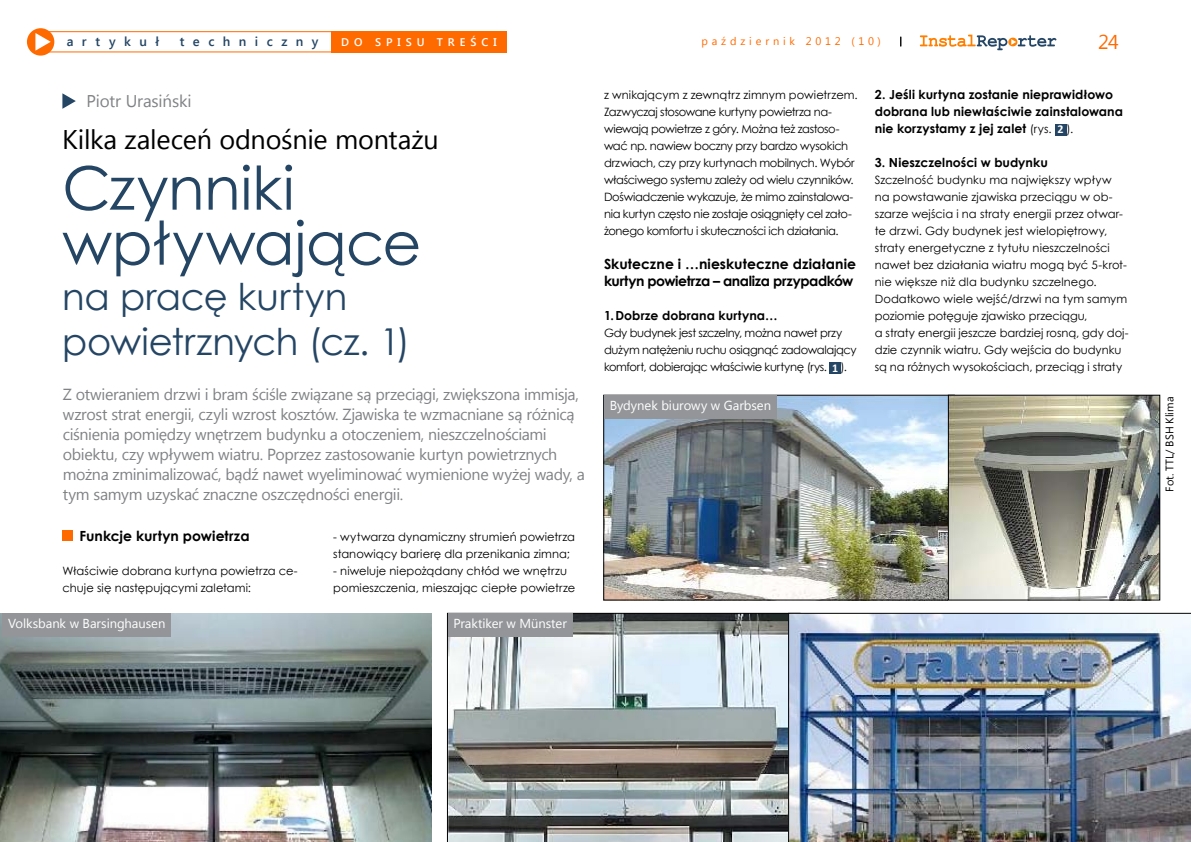
<style>
.page{position:relative;width:1191px;height:842px;background:#fff}
.page>*{position:absolute;margin:0;border:0;box-sizing:border-box;transform-origin:0 0}
.t1{font:60px/55px "Century Gothic";letter-spacing:-.005em;color:#244564}
.t2{font:37px/45px "Century Gothic";letter-spacing:-.005em;color:#244564}
.t3{font:27px "Segoe UI";letter-spacing:-.01em;color:#000}
.t4{font:20px "Segoe UI";color:#ff6a00}
.t5{font:17px "Segoe UI";letter-spacing:-.01em;color:#808285}
.t6{font:16px/20px "Segoe UI";letter-spacing:-.025em;color:#808285}
.t7{font:700 14px/17px "Century Gothic";color:#000}
.t8{font:13px "Segoe UI";letter-spacing:-.005em;color:#fff}
.t9{font:600 13px "Segoe UI";letter-spacing:.65em;color:#244564}
.t10{font:700 12.5px/17px "Century Gothic";letter-spacing:.005em;color:#000}
.t11{font:11.5px/17px "Century Gothic";letter-spacing:-.005em;color:#000}
.t12{font:11.5px/17px "Century Gothic";letter-spacing:-.025em;color:#000}
.t13{font:11.5px/17px "Century Gothic";letter-spacing:-.03em;color:#000}
.t14{font:600 11.1px "Segoe UI";letter-spacing:.445em;color:#fff}
.t15{font:11px "Segoe UI";letter-spacing:.35em;color:#ff6a00}
.t16{font:11px "Segoe UI";color:#000}
.s1{font-family:"Calibri";font-weight:700;font-size:12px;color:#fff}
.s2{font-weight:400;font-size:11.5px}
.s3{font-family:"Calibri";font-size:12px;color:#fff}
</style>
<div class="page">
<div style="left:27px;top:28px;width:27px;height:28px;background:#ff6a00;border-radius:50%"></div>
<svg style="left:35px;top:33px;width:16px;height:17px"></svg>
<svg style="left:920px;top:35px;width:136px;height:15px"></svg>
<div style="left:33px;top:31px;width:310px;height:21px;border:1px solid #ff6a00"></div>
<div style="left:331px;top:31px;width:176px;height:21px;background:#ff6a00"></div>
<div style="left:62px;top:531px;width:11px;height:10px;background:#ff6a00"></div>
<div style="left:829px;top:363px;width:12px;height:11px;background:#244564"></div>
<div style="left:1055px;top:124px;width:11px;height:11px;background:#244564"></div>
<svg style="left:62px;top:93px;width:14px;height:16px"></svg>
<img style="left:1px;top:613px;width:430px;height:229px">
<svg style="left:447px;top:613px;width:341px;height:229px"></svg>
<img style="left:605px;top:397px;width:343px;height:201px">
<img style="left:950px;top:397px;width:207px;height:201px">
<div style="left:948px;top:395px;width:211px;height:205px;border:1px solid #000"></div>
<div style="left:2px;top:613px;width:169px;height:24px;background:#939598"></div>
<img style="left:788px;top:613px;width:403px;height:229px">
<div style="left:448px;top:613px;width:124px;height:24px;background:#939598"></div>
<div style="left:604px;top:395px;width:173px;height:24px;background:#939598"></div>
<p class="t9" style="left:67px;top:32px;width:94px">artykuł</p>
<p class="t9" style="left:180px;top:32px;width:140px">techniczny</p>
<p class="t14" style="left:341px;top:34px;width:157px">do spisu treści</p>
<p class="t15" style="left:701px;top:34px;width:181px">październik 2012 (10)</p>
<h3 class="t4" style="left:1098px;top:28px;width:22px">24</h3>
<h3 class="t5" style="left:86px;top:89px;width:107px">Piotr Urasiński</h3>
<h3 class="t3" style="left:62px;top:121px;width:378px">Kilka zaleceń odnośnie montażu</h3>
<h1 class="t1" style="left:62px;top:160px;width:361px">Czynniki wpływające</h1>
<h2 class="t2" style="left:62px;top:273px;width:349px">na pracę kurtyn powietrznych (cz. 1)</h2>
<p class="t6" style="left:63px;top:384px;width:524px">Z otwieraniem drzwi i bram ściśle związane są przeciągi, zwiększona immisja, wzrost strat energii, czyli wzrost kosztów. Zjawiska te wzmacniane są różnicą ciśnienia pomiędzy wnętrzem budynku a otoczeniem, nieszczelnościami obiektu, czy wpływem wiatru. Poprzez zastosowanie kurtyn powietrznych można zminimalizować, bądź nawet wyeliminować wymienione wyżej wady, a tym samym uzyskać znaczne oszczędności energii.</p>
<p class="t7" style="left:79px;top:527px;width:172px">Funkcje kurtyn powietrza</p>
<p class="t11" style="left:62px;top:562px;width:237px">Właściwie dobrana kurtyna powietrza ce&shy;chuje się następującymi zaletami:</p>
<p class="t11" style="left:333px;top:528px;width:243px">- wytwarza dynamiczny strumień powietrza stanowiący barierę dla przenikania zimna;</p>
<p class="t11" style="left:333px;top:562px;width:244px">- niweluje niepożądany chłód we wnętrzu pomieszczenia, mieszając ciepłe powietrze</p>
<p class="t8" style="left:8px;top:615px;width:159px">Volksbank w Barsinghausen</p>
<p class="t8" style="left:453px;top:615px;width:115px">Praktiker w Münster</p>
<p class="t12" style="left:604px;top:86px;width:255px">z wnikającym z zewnątrz zimnym powietrzem.<br>Zazwyczaj stosowane kurtyny powietrza na&shy;wiewają powietrze z góry. Można też zastoso&shy;wać np. nawiew boczny przy bardzo wysokich drzwiach, czy przy kurtynach mobilnych. Wybór właściwego systemu zależy od wielu czynników.<br>Doświadczenie wykazuje, że mimo zainstalowa&shy;nia kurtyn często nie zostaje osiągnięty cel zało&shy;żonego komfortu i skuteczności ich działania.</p>
<p class="t7" style="left:604px;top:255px;width:254px">Skuteczne i …nieskuteczne działanie kurtyn powietrza – analiza przypadków</p>
<p class="t10" style="left:604px;top:307px;width:175px">1.Dobrze dobrana kurtyna…</p>
<p class="t13" style="left:604px;top:324px;width:254px">Gdy budynek jest szczelny, można nawet przy dużym natężeniu ruchu osiągnąć zadowalający komfort, dobierając właściwie kurtynę (rys. <span class="s1">1</span> ).</p>
<p class="t10" style="left:874px;top:86px;width:250px">2. Jeśli kurtyna zostanie nieprawidłowo dobrana lub niewłaściwie zainstalowana nie korzystamy z jej zalet <span class="s2">(rys.</span> <span class="s3">2</span> <span class="s2">).</span></p>
<p class="t10" style="left:874px;top:154px;width:175px">3. Nieszczelności w budynku</p>
<p class="t11" style="left:874px;top:171px;width:255px">Szczelność budynku ma największy wpływ na powstawanie zjawiska przeciągu w ob&shy;szarze wejścia i na straty energii przez otwar&shy;te drzwi. Gdy budynek jest wielopiętrowy, straty energetyczne z tytułu nieszczelności nawet bez działania wiatru mogą być 5-krot&shy;nie większe niż dla budynku szczelnego.<br>Dodatkowo wiele wejść/drzwi na tym samym poziomie potęguje zjawisko przeciągu,<br>a straty energii jeszcze bardziej rosną, gdy doj&shy;dzie czynnik wiatru. Gdy wejścia do budynku są na różnych wysokościach, przeciąg i straty</p>
<p class="t8" style="left:609px;top:397px;width:163px">Bydynek biurowy w Garbsen</p>
<p class="t16" style="left:1161px;top:492px;width:96px;rotate:-90deg">Fot. TTL/ BSH Klima</p>
</div>
